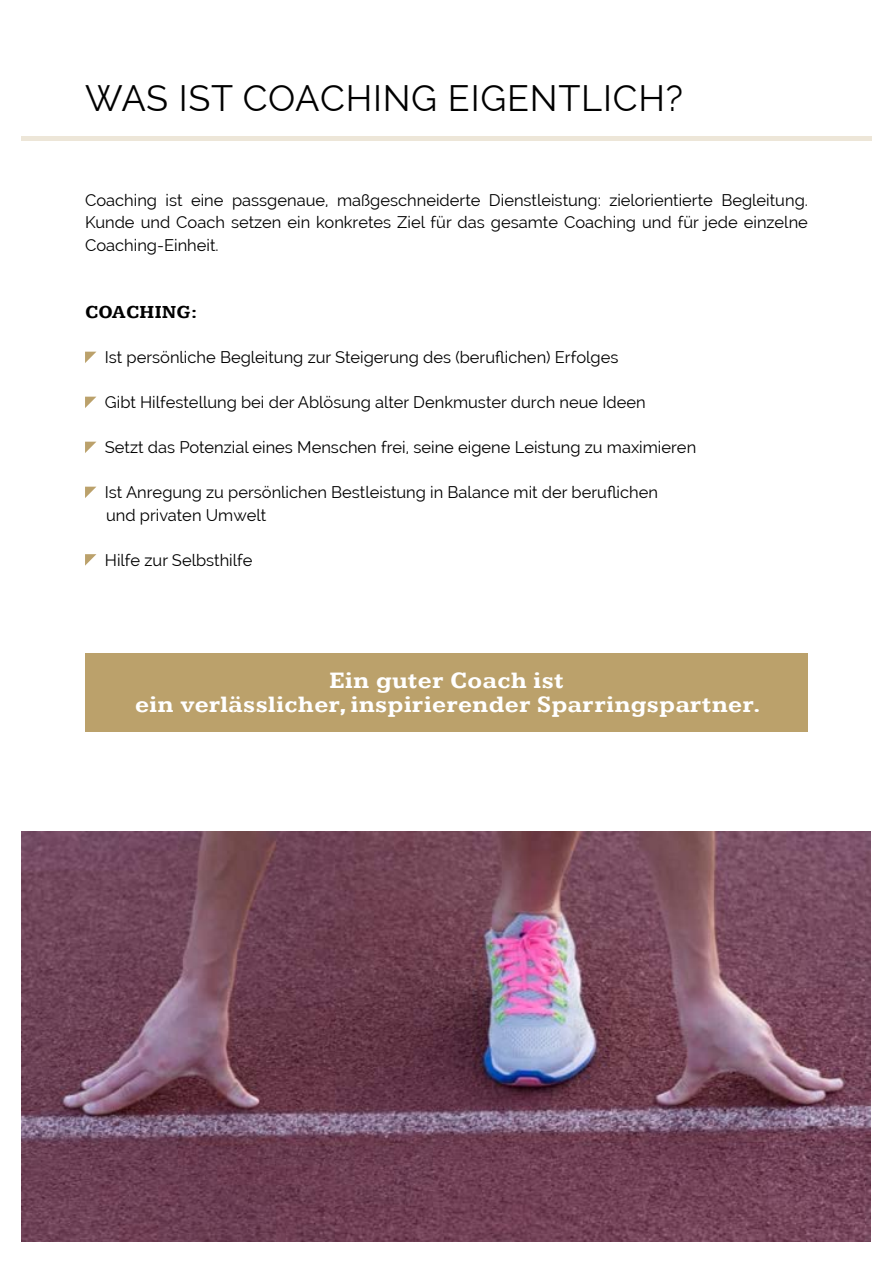
<style>
.page{position:relative;width:893px;height:1263px;background:#fff}
.page>*{position:absolute;margin:0;border:0;box-sizing:border-box;transform-origin:0 0}
.t1{font:36px "Raleway";letter-spacing:.02em;color:#000}
.t2{font:700 24px/24px "Kameron";letter-spacing:.02em;color:#fff;text-align:center}
.t3{font:700 18.75px "Kameron";letter-spacing:.02em;color:#000}
.t4{font:16.5px/22.5px "Raleway";color:#000;text-align:justify}
.s1{color:#fff}
</style>
<div class="page">
<svg style="left:85px;top:352px;width:11px;height:11px"></svg>
<svg style="left:85px;top:397px;width:11px;height:11px"></svg>
<svg style="left:85px;top:442px;width:11px;height:11px"></svg>
<svg style="left:85px;top:487px;width:11px;height:11px"></svg>
<svg style="left:85px;top:554px;width:11px;height:12px"></svg>
<div style="left:85px;top:653px;width:723px;height:78px;background:#bba16b"></div>
<hr style="left:21px;top:137px;width:851px;height:4px;background:#ede6d8">
<img style="left:21px;top:831px;width:850px;height:411px">
<h1 class="t1" style="left:85px;top:77px;width:599px">WAS IST COACHING EIGENTLICH?</h1>
<p class="t4" style="left:85px;top:188px;width:724px">Coaching ist eine passgenaue, maßgeschneiderte Dienstleistung: zielorientierte Begleitung.<br>Kunde und Coach setzen ein konkretes Ziel für das gesamte Coaching und für jede einzelne Coaching-Einheit.</p>
<p class="t3" style="left:85px;top:301px;width:114px">COACHING:</p>
<p class="t4" style="left:105px;top:346px;width:515px">Ist persönliche Begleitung zur Steigerung des (beruflichen) Erfolges</p>
<p class="t4" style="left:105px;top:391px;width:542px">Gibt Hilfestellung bei der Ablösung alter Denkmuster durch neue Ideen</p>
<p class="t4" style="left:105px;top:436px;width:593px">Setzt das Potenzial eines Menschen frei, seine eigene Leistung zu maximieren</p>
<p class="t4" style="left:105px;top:481px;width:555px">Ist Anregung zu persönlichen Bestleistung in Balance mit der beruflichen</p>
<p class="t4" style="left:85px;top:503px;width:183px"><span class="s1">■</span> und privaten Umwelt</p>
<p class="t4" style="left:105px;top:548px;width:149px">Hilfe zur Selbsthilfe</p>
<h2 class="t2" style="left:135px;top:669px;width:627px">Ein guter Coach ist<br>ein verlässlicher, inspirierender Sparringspartner.</h2>
</div>
